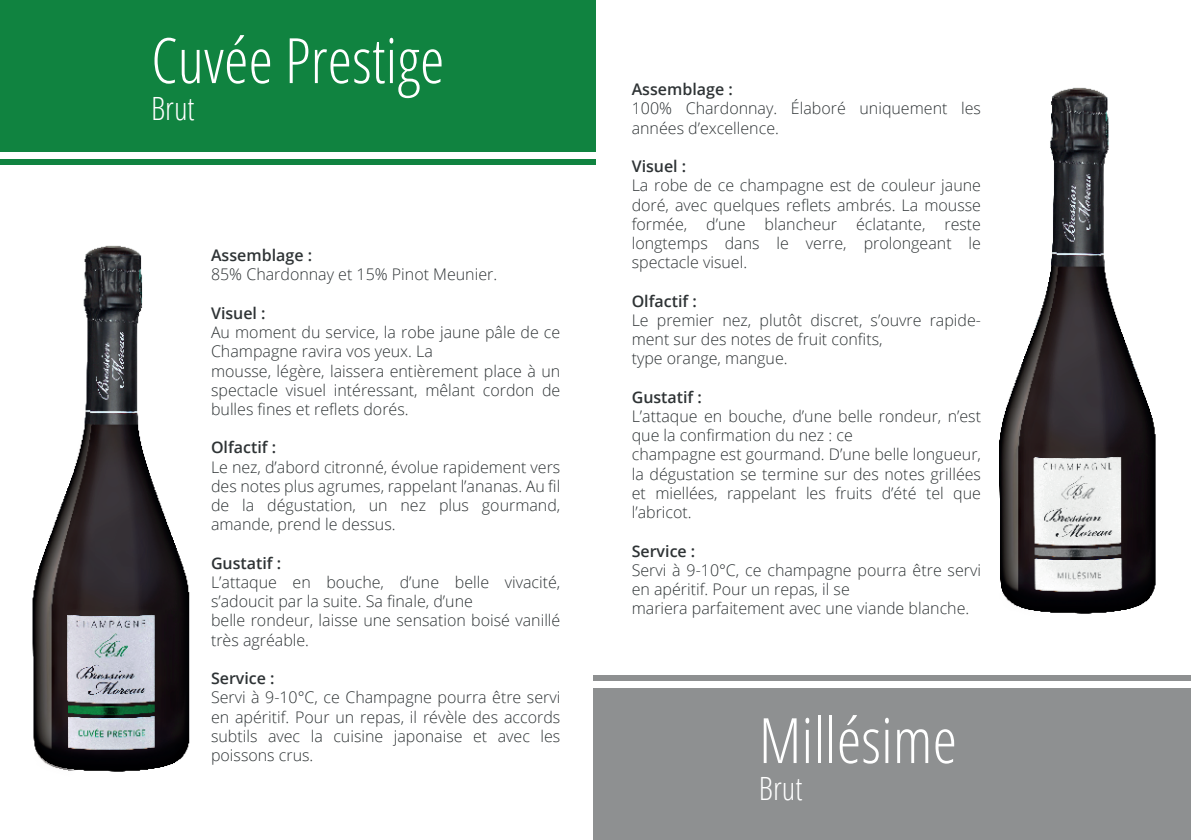
<style>
.page{position:relative;width:1191px;height:840px;background:#fff}
.page>*{position:absolute;margin:0;border:0;box-sizing:border-box;transform-origin:0 0}
.t1{font:300 condensed 62.6px "Open Sans";color:#fff}
.t2{font:300 condensed 32px "Open Sans";color:#fff}
.t3{font:300 16px/19.2px "Open Sans";color:#2e3335}
.t4{font:600 16px "Open Sans";color:#2e3335}
</style>
<div class="page">
<div style="left:594px;top:674px;width:597px;height:6px;background:#8e9091"></div>
<div style="left:594px;top:688px;width:597px;height:151px;background:#8e9091"></div>
<div style="left:0;top:159px;width:595px;height:6px;background:#108340"></div>
<div style="left:0;top:0;width:595px;height:151px;background:#108340"></div>
<img style="left:32px;top:245px;width:158px;height:527px">
<img style="left:999px;top:87px;width:157px;height:527px">
<h1 class="t1" style="left:151px;top:18px;width:295px">Cuvée Prestige</h1>
<h2 class="t2" style="left:151px;top:86px;width:45px">Brut</h2>
<p class="t4" style="left:211px;top:244px;width:103px">Assemblage :</p>
<p class="t3" style="left:211px;top:264px;width:288px">85% Chardonnay et 15% Pinot Meunier.</p>
<p class="t4" style="left:211px;top:302px;width:56px">Visuel :</p>
<p class="t3" style="left:211px;top:322px;width:351px">Au moment du service, la robe jaune pâle de ce Champagne ravira vos yeux. La<br>mousse, légère, laissera entièrement place à un spectacle visuel intéressant, mêlant cordon de bulles fines et reflets dorés.</p>
<p class="t4" style="left:211px;top:436px;width:67px">Olfactif :</p>
<p class="t3" style="left:211px;top:456px;width:351px;text-align:justify">Le nez, d’abord citronné, évolue rapidement vers des notes plus agrumes, rappelant l’ananas. Au fil de la dégustation, un nez plus gourmand, amande, prend le dessus.</p>
<p class="t4" style="left:211px;top:551px;width:72px">Gustatif :</p>
<p class="t3" style="left:211px;top:572px;width:351px">L’attaque en bouche, d’une belle vivacité, s’adoucit par la suite. Sa finale, d’une<br>belle rondeur, laisse une sensation boisé vanillé très agréable.</p>
<p class="t4" style="left:211px;top:667px;width:65px">Service :</p>
<p class="t3" style="left:211px;top:687px;width:351px;text-align:justify">Servi à 9-10°C, ce Champagne pourra être servi en apéritif. Pour un repas, il révèle des accords subtils avec la cuisine japonaise et avec les poissons crus.</p>
<p class="t4" style="left:631px;top:78px;width:103px">Assemblage :</p>
<p class="t3" style="left:631px;top:99px;width:351px">100% Chardonnay. Élaboré uniquement les années d’excellence.</p>
<p class="t4" style="left:631px;top:155px;width:56px">Visuel :</p>
<p class="t3" style="left:631px;top:175px;width:351px;text-align:justify">La robe de ce champagne est de couleur jaune doré, avec quelques reflets ambrés. La mousse formée, d’une blancheur éclatante, reste longtemps dans le verre, prolongeant le spectacle visuel.</p>
<p class="t4" style="left:631px;top:290px;width:67px">Olfactif :</p>
<p class="t3" style="left:631px;top:310px;width:351px">Le premier nez, plutôt discret, s’ouvre rapide&shy;ment sur des notes de fruit confits,<br>type orange, mangue.</p>
<p class="t4" style="left:631px;top:386px;width:72px">Gustatif :</p>
<p class="t3" style="left:631px;top:406px;width:351px">L’attaque en bouche, d’une belle rondeur, n’est que la confirmation du nez : ce<br>champagne est gourmand. D’une belle longueur, la dégustation se termine sur des notes grillées et miellées, rappelant les fruits d’été tel que l’abricot.</p>
<p class="t4" style="left:631px;top:539px;width:65px">Service :</p>
<p class="t3" style="left:631px;top:559px;width:351px">Servi à 9-10°C, ce champagne pourra être servi en apéritif. Pour un repas, il se<br>mariera parfaitement avec une viande blanche.</p>
<h1 class="t1" style="left:759px;top:697px;width:200px">Millésime</h1>
<h2 class="t2" style="left:759px;top:765px;width:45px">Brut</h2>
</div>
